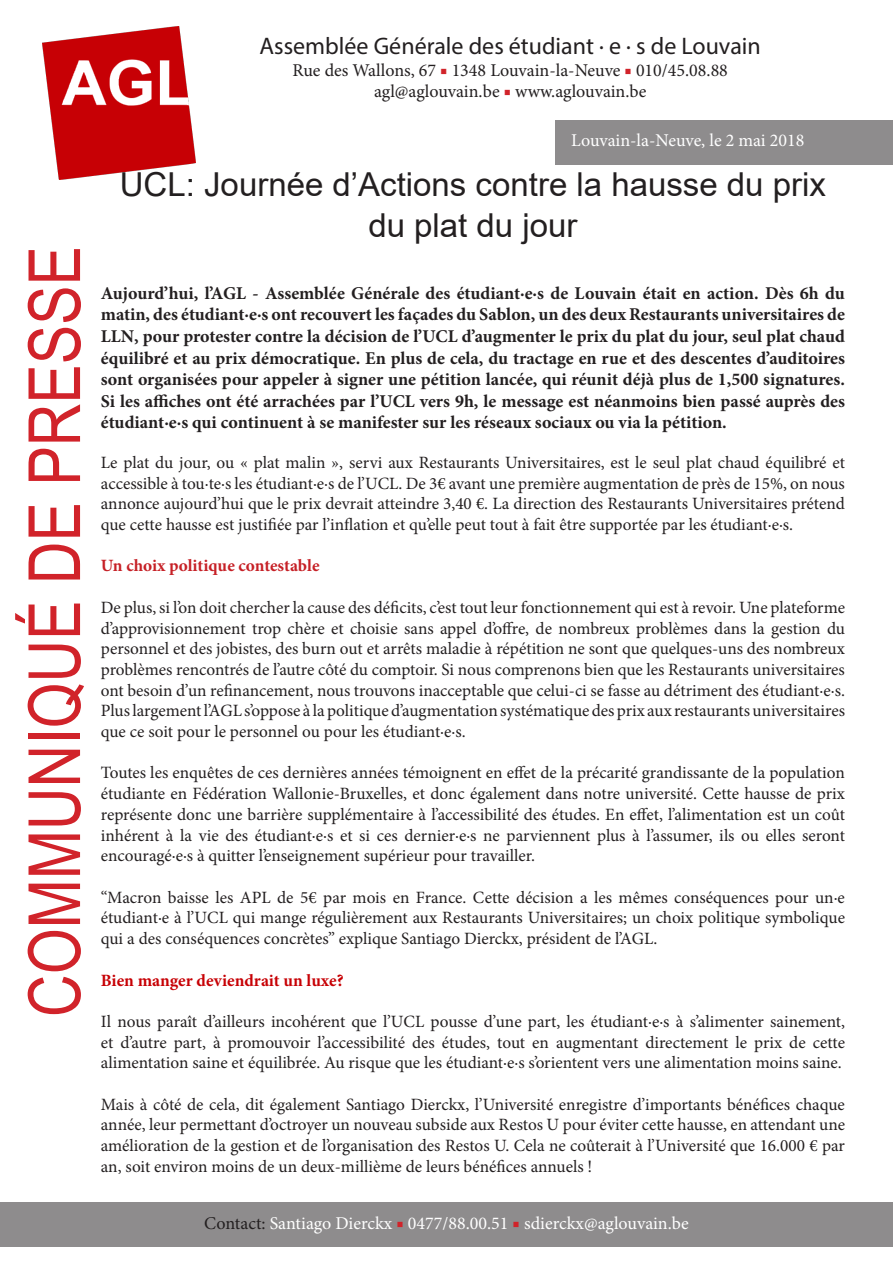
<style>
.page{position:relative;width:893px;height:1263px;background:#fff}
.page>*{position:absolute;margin:0;border:0;box-sizing:border-box;transform-origin:0 0}
.t1{font:72px "Arial Narrow";color:#d1232a}
.t2{font:33px "Arial";color:#231f20}
.t3{font:24px "Myriad Pro";color:#231f20}
.t4{font:700 18px/21.6px "Minion Pro";color:#231f20;text-align:justify}
.t5{font:18px "Minion Pro";color:#fff}
.t6{font:18px "Minion Pro";color:#231f20}
.t7{font:17.25px/20.7px "Minion Pro";color:#231f20;text-align:justify}
.t8{font:700 17.25px "Minion Pro";color:#c70005}
.t9{font:700 17.25px "Minion Pro";letter-spacing:-.005em;color:#c62026}
.s1{color:#d1232a}
.s2{color:#231f20}
</style>
<div class="page">
<div style="left:555px;top:120px;width:338px;height:44px;background:#8e8c8d"></div>
<img style="left:43px;top:27px;width:152px;height:152px">
<div style="left:0;top:1202px;width:893px;height:44px;background:#8e8c8d"></div>
<p class="t1" style="left:2px;top:1017px;width:772px;rotate:-90deg">COMMUNIQUÉ DE PRESSE</p>
<p class="t3" style="left:260px;top:31px;width:503px">Assemblée Générale des étudiant · e · s de Louvain</p>
<p class="t6" style="left:293px;top:58px;width:437px">Rue des Wallons, 67 <span class="s1">■</span> 1348 Louvain-la-Neuve <span class="s1">■</span> 010/45.08.88</p>
<p class="t6" style="left:374px;top:80px;width:274px">agl@aglouvain.be <span class="s1">■</span> www.aglouvain.be</p>
<p class="t5" style="left:571px;top:128px;width:235px">Louvain-la-Neuve, le 2 mai 2018</p>
<p class="t2" style="left:120px;top:162px;width:708px">UCL: Journée d’Actions contre la hausse du prix</p>
<p class="t2" style="left:368px;top:203px;width:211px">du plat du jour</p>
<p class="t4" style="left:101px;top:282px;width:746px">Aujourd’hui, l’AGL - Assemblée Générale des étudiant·e·s de Louvain était en action. Dès 6h du matin, des étudiant·e·s ont recouvert les façades du Sablon, un des deux Restaurants universitaires de LLN, pour protester contre la décision de l’UCL d’augmenter le prix du plat du jour, seul plat chaud équilibré et au prix démocratique. En plus de cela, du tractage en rue et des descentes d’auditoires sont organisées pour appeler à signer une pétition lancée, qui réunit déjà plus de 1,500 signatures.<br>Si les affiches ont été arrachées par l’UCL vers 9h, le message est néanmoins bien passé auprès des étudiant·e·s qui continuent à se manifester sur les réseaux sociaux ou via la pétition.</p>
<p class="t7" style="left:101px;top:452px;width:746px">Le plat du jour, ou « plat malin », servi aux Restaurants Universitaires, est le seul plat chaud équilibré et accessible à tou·te·s les étudiant·e·s de l’UCL. De 3€ avant une première augmentation de près de 15%, on nous annonce aujourd’hui que le prix devrait atteindre 3,40 €. La direction des Restaurants Universitaires prétend que cette hausse est justifiée par l’inflation et qu’elle peut tout à fait être supportée par les étudiant·e·s.</p>
<p class="t9" style="left:101px;top:554px;width:220px">Un choix politique contestable</p>
<p class="t7" style="left:101px;top:597px;width:746px">De plus, si l’on doit chercher la cause des déficits, c’est tout leur fonctionnement qui est à revoir. Une plateforme d’approvisionnement trop chère et choisie sans appel d’offre, de nombreux problèmes dans la gestion du personnel et des jobistes, des burn out et arrêts maladie à répétition ne sont que quelques-uns des nombreux problèmes rencontrés de l’autre côté du comptoir. Si nous comprenons bien que les Restaurants universitaires ont besoin d’un refinancement, nous trouvons inacceptable que celui-ci se fasse au détriment des étudiant·e·s.<br>Plus largement l’AGL s’oppose à la politique d’augmentation systématique des prix aux restaurants universitaires que ce soit pour le personnel ou pour les étudiant·e·s.</p>
<p class="t7" style="left:101px;top:763px;width:746px">Toutes les enquêtes de ces dernières années témoignent en effet de la précarité grandissante de la population étudiante en Fédération Wallonie-Bruxelles, et donc également dans notre université. Cette hausse de prix représente donc une barrière supplémentaire à l’accessibilité des études. En effet, l’alimentation est un coût inhérent à la vie des étudiant·e·s et si ces dernier·e·s ne parviennent plus à l’assumer, ils ou elles seront encouragé·e·s à quitter l’enseignement supérieur pour travailler.</p>
<p class="t7" style="left:101px;top:887px;width:746px">“Macron baisse les APL de 5€ par mois en France. Cette décision a les mêmes conséquences pour un·e étudiant·e à l’UCL qui mange régulièrement aux Restaurants Universitaires; un choix politique symbolique qui a des conséquences concrètes” explique Santiago Dierckx, président de l’AGL.</p>
<p class="t8" style="left:101px;top:968px;width:244px">Bien manger deviendrait un luxe?</p>
<p class="t7" style="left:101px;top:1011px;width:746px">Il nous paraît d’ailleurs incohérent que l’UCL pousse d’une part, les étudiant·e·s à s’alimenter sainement, et d’autre part, à promouvoir l’accessibilité des études, tout en augmentant directement le prix de cette alimentation saine et équilibrée. Au risque que les étudiant·e·s s’orientent vers une alimentation moins saine.</p>
<p class="t7" style="left:101px;top:1094px;width:746px">Mais à côté de cela, dit également Santiago Dierckx, l’Université enregistre d’importants bénéfices chaque année, leur permettant d’octroyer un nouveau subside aux Restos U pour éviter cette hausse, en attendant une amélioration de la gestion et de l’organisation des Restos U. Cela ne coûterait à l’Université que 16.000 € par an, soit environ moins de un deux-millième de leurs bénéfices annuels !</p>
<p class="t5" style="left:204px;top:1211px;width:486px"><span class="s2">Contact:</span> Santiago Dierckx <span class="s1">■</span> 0477/88.00.51 <span class="s1">■</span> sdierckx@aglouvain.be</p>
</div>
